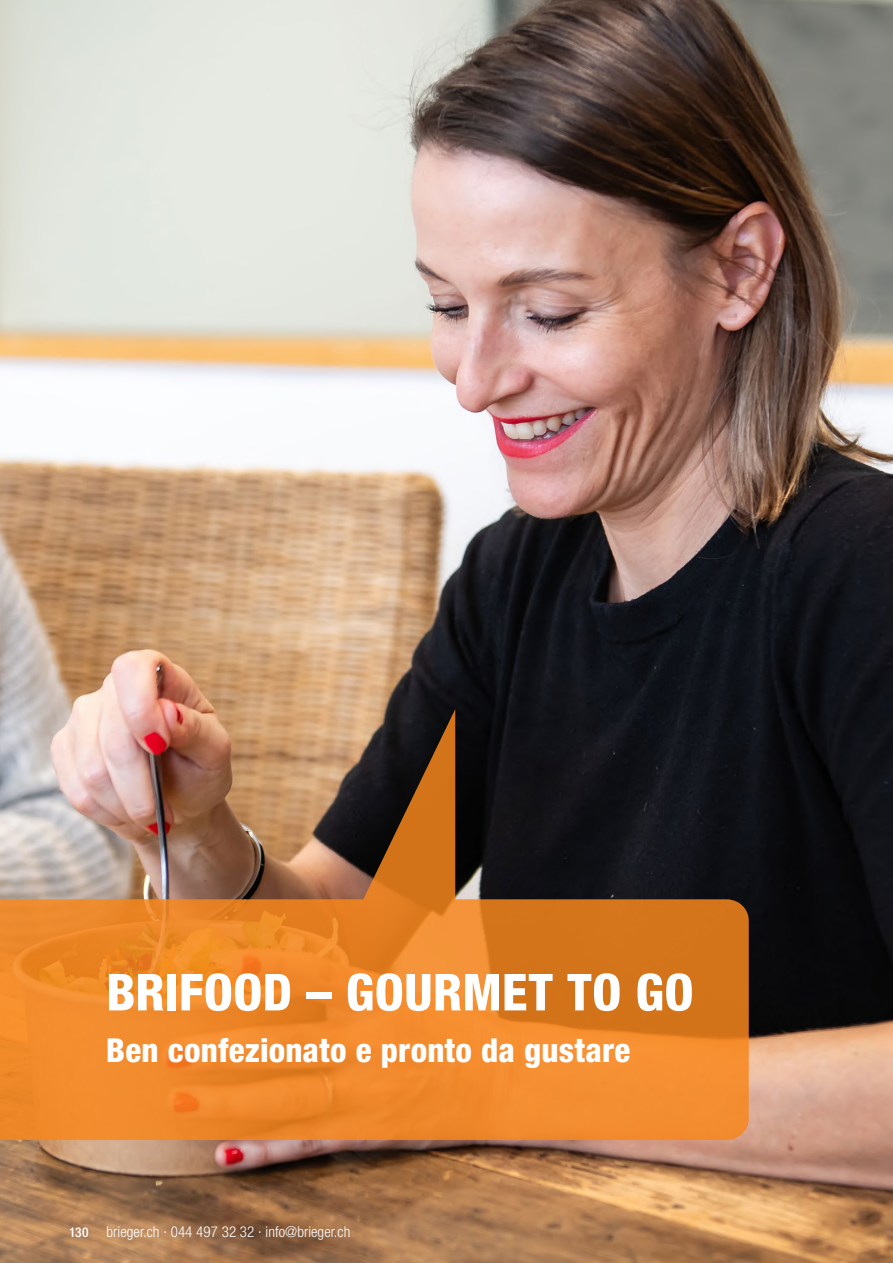
<style>
.page{position:relative;width:893px;height:1263px;background:#fff}
.page>*{position:absolute;margin:0;border:0;box-sizing:border-box;transform-origin:0 0}
.t1{font:800 condensed 51px "Helvetica Neue LT Std";letter-spacing:.005em;color:#fff}
.t2{font:800 condensed 33px "Helvetica Neue LT Std";letter-spacing:.005em;color:#fff}
.t3{font:300 condensed 15px "Helvetica Neue LT Std";letter-spacing:.005em;color:#fff}
.s1{font-weight:500;font-size:13.5px}
</style>
<div class="page">
<img style="left:0;top:0;width:893px;height:1263px">
<svg style="left:0;top:709px;width:749px;height:431px;background:#b27037"></svg>
<h1 class="t1" style="left:106px;top:961px;width:589px">BRIFOOD – GOURMET TO GO</h1>
<h2 class="t2" style="left:106px;top:1030px;width:526px">Ben confezionato e pronto da gustare</h2>
<p class="t3" style="left:69px;top:1223px;width:283px"><span class="s1">130</span> brieger.ch · 044 497 32 32 · info@brieger.ch</p>
</div>
